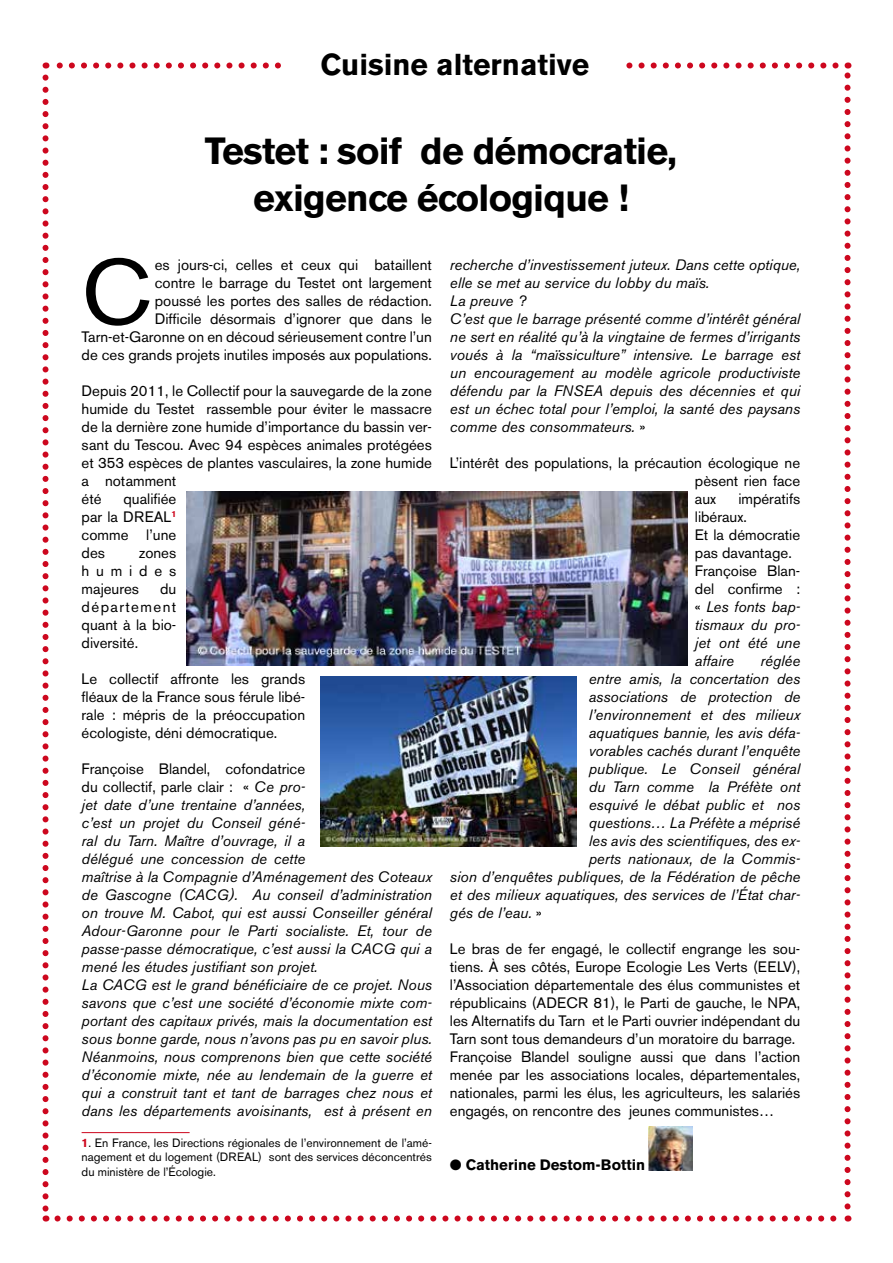
<style>
.page{position:relative;width:893px;height:1263px;background:#fff}
.page>*{position:absolute;margin:0;border:0;box-sizing:border-box;transform-origin:0 0}
.t1{font:91.5px "Akzidenz Grotesk BE";color:#000}
.t2{font:700 37.5px/46.8px "Akzidenz Grotesk BE";letter-spacing:-.02em;color:#000;text-align:center}
.t3{font:700 30px "Akzidenz Grotesk BE";color:#000}
.t4{font:italic 15px/18px "Akzidenz Grotesk BE";color:#000}
.t5{font:15px/18px "Akzidenz Grotesk BE";color:#000;text-align:justify}
.t6{font:700 15px "Akzidenz Grotesk BE";color:#000}
.t7{font:12px/14.4px "Akzidenz Grotesk BE";color:#000;text-align:justify}
.s1{font-style:normal}
.s2{font-weight:700;color:#cd071e}
.s3{font-style:italic}
</style>
<div class="page">
<svg style="left:57px;top:1215px;width:780px;height:6px"></svg>
<svg style="left:43px;top:78px;width:6px;height:1143px"></svg>
<svg style="left:844px;top:63px;width:6px;height:1143px"></svg>
<svg style="left:46px;top:63px;width:790px;height:6px"></svg>
<hr style="left:82px;top:1132px;width:108px;height:1px;background:#cd071e">
<div style="left:286px;top:45px;width:338px;height:38px;background:#fff"></div>
<img style="left:648px;top:1127px;width:44px;height:44px">
<img style="left:187px;top:491px;width:500px;height:175px">
<img style="left:321px;top:676px;width:256px;height:171px">
<h3 class="t3" style="left:321px;top:47px;width:270px">Cuisine alternative</h3>
<h2 class="t2" style="left:205px;top:128px;width:473px">Testet : soif de démocratie, exigence écologique !</h2>
<h1 class="t1" style="left:82px;top:238px;width:70px">C</h1>
<p class="t5" style="left:82px;top:256px;width:352px;text-align:right">es jours-ci, celles et ceux qui bataillent<br>contre le barrage du Testet ont largement<br>poussé les portes des salles de rédaction.<br>Difficile désormais d’ignorer que dans le Tarn-et-Garonne on en découd sérieusement contre l’un de ces grands projets inutiles imposés aux populations.</p>
<p class="t5" style="left:82px;top:382px;width:352px;text-align:left">Depuis 2011, le Collectif pour la sauvegarde de la zone humide du Testet rassemble pour éviter le massacre de la dernière zone humide d’importance du bassin ver&shy;sant du Tescou. Avec 94 espèces animales protégées et 353 espèces de plantes vasculaires, la zone humide a notamment<br>été</p>
<p class="t5" style="left:82px;top:490px;width:96px;text-indent:42px">qualifiée par la DREAL<sup>1 </sup>comme l’une des</p>
<p class="t5" style="left:82px;top:544px;width:96px;text-indent:57px">zones humides majeures</p>
<p class="t5" style="left:82px;top:580px;width:96px;text-indent:78px">du département quant à la bio&shy;diversité.</p>
<p class="t5" style="left:82px;top:670px;width:225px">Le collectif affronte les grands fléaux de la France sous férule libé&shy;rale : mépris de la préoccupation écologiste, déni démocratique.</p>
<p class="t4" style="left:82px;top:760px;width:352px"><span class="s1">Françoise Blandel, cofondatrice<br>du collectif, parle clair : «</span> Ce pro-<br>jet date d’une trentaine d’années,<br>c’est un projet du Conseil géné-<br>ral du Tarn. Maître d’ouvrage, il a<br>délégué une concession de cette<br>maîtrise à la Compagnie d’Aménagement des Coteaux de Gascogne (CACG). Au conseil d’administration on trouve M. Cabot, qui est aussi Conseiller général Adour-Garonne pour le Parti socialiste. Et, tour de passe-passe démocratique, c’est aussi la CACG qui a mené les études justifiant son projet.<br>La CACG est le grand bénéficiaire de ce projet. Nous savons que c’est une société d’économie mixte com&shy;portant des capitaux privés, mais la documentation est sous bonne garde, nous n’avons pas pu en savoir plus.<br>Néanmoins, nous comprenons bien que cette société d’économie mixte, née au lendemain de la guerre et qui a construit tant et tant de barrages chez nous et dans les départements avoisinants, est à présent en</p>
<p class="t7" style="left:82px;top:1136px;width:352px"><span class="s2">1</span>. En France, les Directions régionales de l’environnement de l’amé&shy;nagement et du logement (DREAL) sont des services déconcentrés du ministère de l’Écologie.</p>
<p class="t4" style="left:450px;top:256px;width:352px">recherche d’investissement juteux. Dans cette optique, elle se met au service du lobby du maïs.<br>La preuve ?<br>C’est que le barrage présenté comme d’intérêt général ne sert en réalité qu’à la vingtaine de fermes d’irrigants voués à la “maïssiculture” intensive. Le barrage est un encouragement au modèle agricole productiviste défendu par la FNSEA depuis des décennies et qui est un échec total pour l’emploi, la santé des paysans comme des consommateurs. <span class="s1">»</span></p>
<p class="t5" style="left:695px;top:454px;width:107px;text-indent:-245px">L’intérêt des populations, la précaution écologique ne pèsent rien face aux</p>
<p class="t5" style="left:695px;top:490px;width:107px;text-align:left;text-indent:43px">impératifs libéraux.<br>Et la démocratie pas davantage.<br>Françoise Blan&shy;del confirme : « <span class="s3">Les fonts bap&shy;tismaux du pro&shy;jet ont été une affaire</span></p>
<p class="t4" style="left:760px;top:652px;width:41px">réglée</p>
<p class="t4" style="left:589px;top:670px;width:213px">entre amis, la concertation des</p>
<p class="t4" style="left:589px;top:688px;width:213px">associations de protection de</p>
<p class="t4" style="left:589px;top:706px;width:213px">l’environnement et des milieux</p>
<p class="t4" style="left:589px;top:724px;width:213px">aquatiques bannie, les avis défa-</p>
<p class="t4" style="left:589px;top:742px;width:213px">vorables cachés durant l’enquête</p>
<p class="t4" style="left:589px;top:760px;width:213px">publique. Le Conseil général</p>
<p class="t4" style="left:589px;top:778px;width:213px">du Tarn comme la Préfète ont</p>
<p class="t4" style="left:589px;top:796px;width:213px">esquivé le débat public et nos</p>
<p class="t4" style="left:589px;top:814px;width:213px">questions… La Préfète a méprisé</p>
<p class="t4" style="left:589px;top:832px;width:213px">les avis des scientifiques, des ex-</p>
<p class="t4" style="left:589px;top:850px;width:213px">perts nationaux, de la Commis-</p>
<p class="t4" style="left:450px;top:868px;width:352px">sion d’enquêtes publiques, de la Fédération de pêche</p>
<p class="t4" style="left:450px;top:886px;width:352px">et des milieux aquatiques, des services de l’État char-</p>
<p class="t4" style="left:450px;top:904px;width:93px">gés de l’eau. <span class="s1">»</span></p>
<p class="t5" style="left:450px;top:940px;width:352px;text-align:left">Le bras de fer engagé, le collectif engrange les sou&shy;tiens. À ses côtés, Europe Ecologie Les Verts (EELV), l’Association départementale des élus communistes et républicains (ADECR 81), le Parti de gauche, le NPA, les Alternatifs du Tarn et le Parti ouvrier indépendant du Tarn sont tous demandeurs d’un moratoire du barrage.<br>Françoise Blandel souligne aussi que dans l’action menée par les associations locales, départementales, nationales, parmi les élus, les agriculteurs, les salariés engagés, on rencontre des jeunes communistes…</p>
<p class="t6" style="left:450px;top:1156px;width:197px">● Catherine Destom-Bottin</p>
</div>
